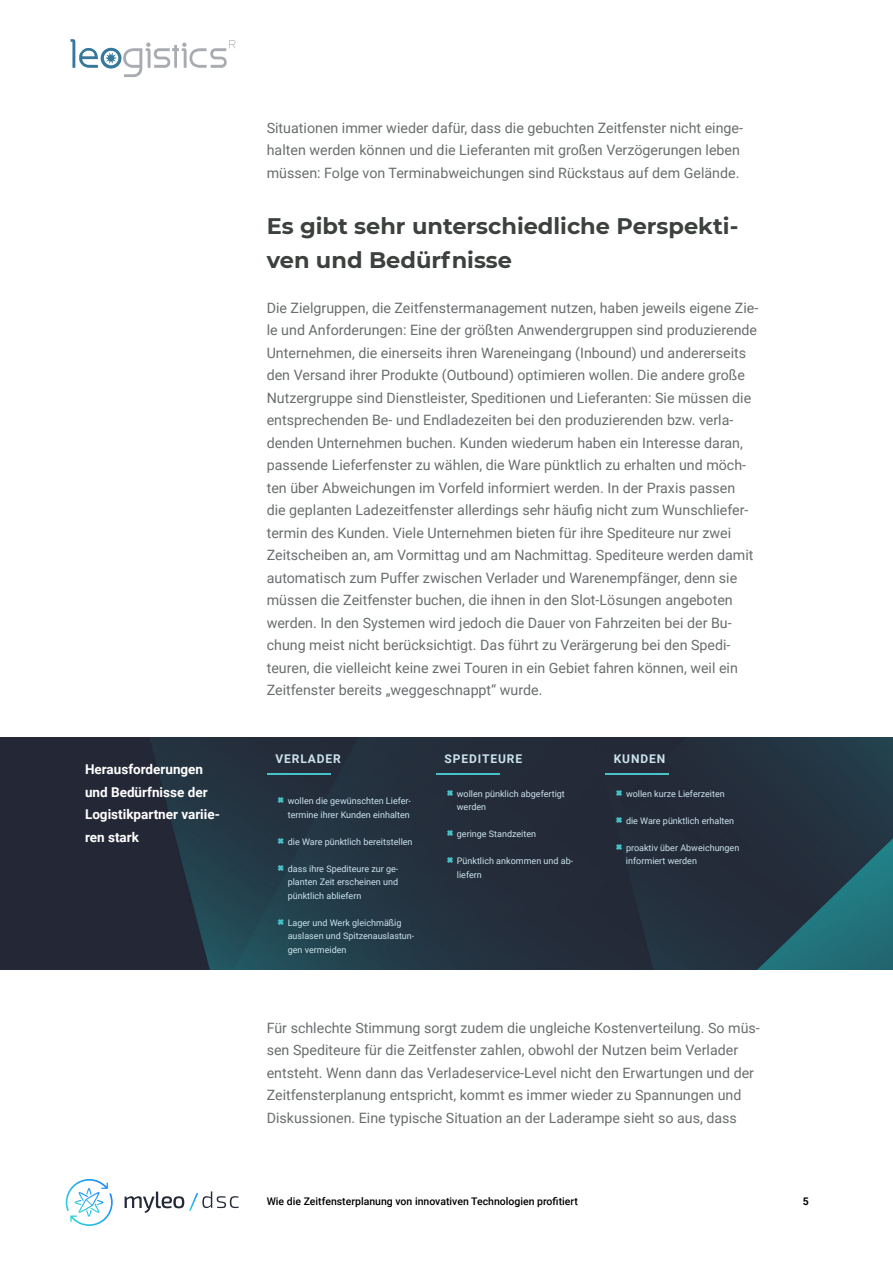
<style>
.page{position:relative;width:893px;height:1263px;background:#fff}
.page>*{position:absolute;margin:0;border:0;box-sizing:border-box;transform-origin:0 0}
.t1{font:700 22.5px/33.8px "Montserrat";color:#3c413e}
.t2{font:14.25px/22.5px "Roboto";color:#696d6e}
.t3{font:700 13.5px/22.5px "Roboto";color:#fff}
.t4{font:700 12px "Roboto";letter-spacing:.075em;color:#cbe3ed}
.t5{font:500 10.5px "Roboto";color:#000001}
.t6{font:700 10.5px "Roboto";color:#000001}
.Absatzformat_2{font:9px/13.5px "Roboto";color:#cbe3ed}
.s1{font-family:"Raleway";font-weight:900;font-size:15px;color:#46c2c9}
</style>
<div class="page">
<svg style="left:66px;top:1179px;width:47px;height:47px"></svg>
<svg style="left:125px;top:1191px;width:114px;height:22px"></svg>
<svg style="left:70px;top:39px;width:165px;height:38px"></svg>
<img style="left:0;top:738px;width:893px;height:232px">
<hr style="left:267px;top:773px;width:63px;height:1px;background:#46c2c9">
<hr style="left:436px;top:773px;width:64px;height:1px;background:#46c2c9">
<hr style="left:605px;top:773px;width:64px;height:1px;background:#46c2c9">
<p class="t3" style="left:85px;top:757px;width:136px">Herausforderungen und Bedürfnisse der<br>Logistikpartner variie&shy;ren stark</p>
<p class="t2" style="left:267px;top:116px;width:478px">Situationen immer wieder dafür, dass die gebuchten Zeitfenster nicht einge&shy;halten werden können und die Lieferanten mit großen Verzögerungen leben müssen: Folge von Terminabweichungen sind Rückstaus auf dem Gelände.</p>
<p class="t1" style="left:267px;top:208px;width:473px">Es gibt sehr unterschiedliche Perspekti&shy;ven und Bedürfnisse</p>
<p class="t2" style="left:267px;top:296px;width:493px">Die Zielgruppen, die Zeitfenstermanagement nutzen, haben jeweils eigene Zie&shy;le und Anforderungen: Eine der größten Anwendergruppen sind produzierende Unternehmen, die einerseits ihren Wareneingang (Inbound) und andererseits den Versand ihrer Produkte (Outbound) optimieren wollen. Die andere große Nutzergruppe sind Dienstleister, Speditionen und Lieferanten: Sie müssen die entsprechenden Be- und Endladezeiten bei den produzierenden bzw. verla&shy;denden Unternehmen buchen. Kunden wiederum haben ein Interesse daran, passende Lieferfenster zu wählen, die Ware pünktlich zu erhalten und möch&shy;ten über Abweichungen im Vorfeld informiert werden. In der Praxis passen<br>die geplanten Ladezeitfenster allerdings sehr häufig nicht zum Wunschliefer&shy;termin des Kunden. Viele Unternehmen bieten für ihre Spediteure nur zwei Zeitscheiben an, am Vormittag und am Nachmittag. Spediteure werden damit automatisch zum Puffer zwischen Verlader und Warenempfänger, denn sie müssen die Zeitfenster buchen, die ihnen in den Slot-Lösungen angeboten werden. In den Systemen wird jedoch die Dauer von Fahrzeiten bei der Bu&shy;chung meist nicht berücksichtigt. Das führt zu Verärgerung bei den Spedi&shy;teuren, die vielleicht keine zwei Touren in ein Gebiet fahren können, weil ein Zeitfenster bereits „weggeschnappt“ wurde.</p>
<p class="t4" style="left:275px;top:751px;width:67px">VERLADER</p>
<p class="t4" style="left:445px;top:751px;width:79px">SPEDITEURE</p>
<p class="t4" style="left:614px;top:751px;width:53px">KUNDEN</p>
<p class="Absatzformat_2" style="left:277px;top:794px;width:135px;text-align:right"><span class="s1">×</span> wollen die gewünschten Liefer&shy;termine ihrer Kunden einhalten</p>
<p class="Absatzformat_2" style="left:277px;top:834px;width:137px"><span class="s1">×</span> die Ware pünktlich bereitstellen</p>
<p class="Absatzformat_2" style="left:288px;top:861px;width:112px;text-align:justify;text-indent:-10px"><span class="s1">×</span> dass ihre Spediteure zur ge&shy;planten Zeit erscheinen und pünktlich abliefern</p>
<p class="Absatzformat_2" style="left:288px;top:915px;width:128px;text-indent:-10px"><span class="s1">×</span> Lager und Werk gleichmäßig auslasen und Spitzenauslastun&shy;gen vermeiden</p>
<p class="Absatzformat_2" style="left:457px;top:786px;width:109px;text-indent:-10px"><span class="s1">×</span> wollen pünklich abgefertigt werden</p>
<p class="Absatzformat_2" style="left:446px;top:827px;width:91px"><span class="s1">×</span> geringe Standzeiten</p>
<p class="Absatzformat_2" style="left:457px;top:854px;width:118px;text-indent:-10px"><span class="s1">×</span> Pünktlich ankommen und ab&shy;liefern</p>
<p class="Absatzformat_2" style="left:615px;top:786px;width:111px"><span class="s1">×</span> wollen kurze Lieferzeiten</p>
<p class="Absatzformat_2" style="left:615px;top:813px;width:120px"><span class="s1">×</span> die Ware pünktlich erhalten</p>
<p class="Absatzformat_2" style="left:626px;top:840px;width:115px;text-indent:-10px"><span class="s1">×</span> proaktiv über Abweichungen informiert werden</p>
<p class="t2" style="left:267px;top:1016px;width:495px">Für schlechte Stimmung sorgt zudem die ungleiche Kostenverteilung. So müs&shy;sen Spediteure für die Zeitfenster zahlen, obwohl der Nutzen beim Verlader entsteht. Wenn dann das Verladeservice-Level nicht den Erwartungen und der Zeitfensterplanung entspricht, kommt es immer wieder zu Spannungen und Diskussionen. Eine typische Situation an der Laderampe sieht so aus, dass</p>
<p class="t5" style="left:267px;top:1194px;width:313px">Wie die Zeitfensterplanung von innovativen Technologien profitiert</p>
<p class="t6" style="left:803px;top:1194px;width:8px">5</p>
</div>
